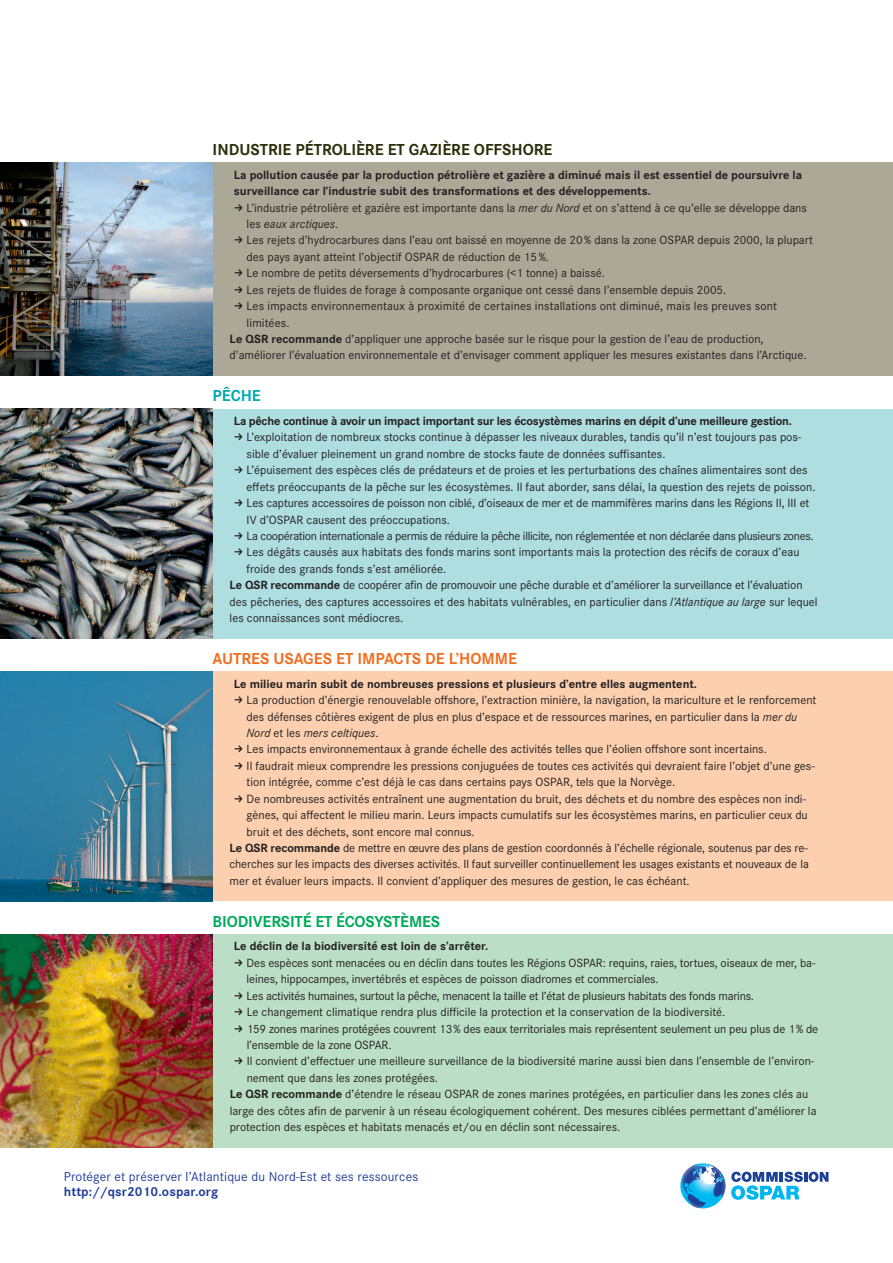
<style>
.page{position:relative;width:893px;height:1263px;background:#fff}
.page>*{position:absolute;margin:0;border:0;box-sizing:border-box;transform-origin:0 0}
.t1{font:700 16.5px "Corporate S";color:#2d300a}
.t2{font:700 16.5px "Corporate S";color:#f36e21}
.t3{font:700 16.5px "Corporate S";letter-spacing:-.01em;color:#00ab5b}
.t4{font:700 16.5px "Corporate S";color:#00aaad}
.t5{font:13.5px "Corporate S";letter-spacing:.01em;color:#223f99}
.t6{font:700 13.5px "Corporate S";letter-spacing:.01em;color:#223f99}
.t7{font:12.3px "Corporate S";color:#231f20}
.t8{font:700 12.3px/16.4px "Corporate S";color:#231f20}
.t9{font:12.3px "Corporate S";letter-spacing:-.025em;color:#231f20}
.t10{font:12.3px "Corporate S";letter-spacing:-.02em;color:#231f20}
.t11{font:700 12.3px "Corporate S";letter-spacing:-.02em;color:#231f20}
.t12{font:italic 12.3px "Corporate S";color:#231f20}
.s1{font-style:italic}
.s2{font-style:normal}
.s3{font-weight:700}
</style>
<div class="page">
<div style="left:64px;top:162px;width:829px;height:214px;background:#aba897"></div>
<div style="left:64px;top:409px;width:829px;height:229px;background:#aedee0"></div>
<div style="left:64px;top:671px;width:829px;height:230px;background:#fccfae"></div>
<div style="left:64px;top:934px;width:829px;height:213px;background:#bbdfc6"></div>
<img style="left:0;top:162px;width:213px;height:214px">
<img style="left:0;top:671px;width:213px;height:230px">
<img style="left:0;top:409px;width:213px;height:229px">
<img style="left:0;top:934px;width:213px;height:213px">
<svg style="left:680px;top:1163px;width:45px;height:45px"></svg>
<svg style="left:682px;top:1164px;width:41px;height:44px"></svg>
<svg style="left:731px;top:1172px;width:97px;height:28px"></svg>
<h1 class="t1" style="left:213px;top:140px;width:341px">INDUSTRIE PÉTROLIÈRE ET GAZIÈRE OFFSHORE</h1>
<p class="t8" style="left:234px;top:167px;width:570px">La pollution causée par la production pétrolière et gazière a diminué mais il est essentiel de poursuivre la surveillance car l’industrie subit des transformations et des développements.</p>
<p class="t7" style="left:247px;top:200px;width:562px">L’industrie pétrolière et gazière est importante dans la <span class="s1">mer du Nord</span> et on s’attend à ce qu’elle se développe dans</p>
<p class="t12" style="left:247px;top:217px;width:93px"><span class="s2">les</span> eaux arctiques<span class="s2">.</span></p>
<p class="t7" style="left:247px;top:233px;width:568px">Les rejets d’hydrocarbures dans l’eau ont baissé en moyenne de 20% dans la zone OSPAR depuis 2000, la plupart</p>
<p class="t7" style="left:247px;top:250px;width:304px">des pays ayant atteint l’objectif OSPAR de réduction de 15%.</p>
<p class="t7" style="left:247px;top:266px;width:360px">Le nombre de petits déversements d’hydrocarbures (&lt;1 tonne) a baissé.</p>
<p class="t7" style="left:247px;top:283px;width:481px">Les rejets de fluides de forage à composante organique ont cessé dans l’ensemble depuis 2005.</p>
<p class="t7" style="left:247px;top:299px;width:532px">Les impacts environnementaux à proximité de certaines installations ont diminué, mais les preuves sont</p>
<p class="t7" style="left:247px;top:315px;width:44px">limitées.</p>
<p class="t7" style="left:230px;top:332px;width:535px"><span class="s3">Le QSR recommande</span> d’appliquer une approche basée sur le risque pour la gestion de l’eau de production,</p>
<p class="t7" style="left:230px;top:348px;width:578px">d’améliorer l’évaluation environnementale et d’envisager comment appliquer les mesures existantes dans l’Arctique.</p>
<h1 class="t4" style="left:213px;top:386px;width:50px">PÊCHE</h1>
<p class="t11" style="left:234px;top:414px;width:560px">La pêche continue à avoir un impact important sur les écosystèmes marins en dépit d’une meilleure gestion.</p>
<p class="t7" style="left:247px;top:430px;width:556px">L’exploitation de nombreux stocks continue à dépasser les niveaux durables, tandis qu’il n’est toujours pas pos-</p>
<p class="t7" style="left:247px;top:447px;width:420px">sible d’évaluer pleinement un grand nombre de stocks faute de données suffisantes.</p>
<p class="t7" style="left:247px;top:463px;width:562px">L’épuisement des espèces clés de prédateurs et de proies et les perturbations des chaînes alimentaires sont des</p>
<p class="t7" style="left:247px;top:480px;width:570px">effets préoccupants de la pêche sur les écosystèmes. Il faut aborder, sans délai, la question des rejets de poisson.</p>
<p class="t7" style="left:247px;top:496px;width:564px">Les captures accessoires de poisson non ciblé, d’oiseaux de mer et de mammifères marins dans les Régions II, III et</p>
<p class="t7" style="left:247px;top:512px;width:205px">IV d’OSPAR causent des préoccupations.</p>
<p class="t9" style="left:247px;top:529px;width:569px">La coopération internationale a permis de réduire la pêche illicite, non réglementée et non déclarée dans plusieurs zones.</p>
<p class="t7" style="left:247px;top:545px;width:554px">Les dégâts causés aux habitats des fonds marins sont importants mais la protection des récifs de coraux d’eau</p>
<p class="t7" style="left:247px;top:562px;width:201px">froide des grands fonds s’est améliorée.</p>
<p class="t7" style="left:230px;top:578px;width:574px"><span class="s3">Le QSR recommande</span> de coopérer afin de promouvoir une pêche durable et d’améliorer la surveillance et l’évaluation</p>
<p class="t7" style="left:230px;top:595px;width:589px">des pêcheries, des captures accessoires et des habitats vulnérables, en particulier dans <span class="s1">l’Atlantique au large</span> sur lequel</p>
<p class="t7" style="left:230px;top:611px;width:175px">les connaissances sont médiocres.</p>
<h1 class="t2" style="left:213px;top:649px;width:20px">Autres</h1>
<h1 class="t2" style="left:273px;top:649px;width:11px">usages</h1>
<h1 class="t2" style="left:336px;top:649px;width:32px">et impacts</h1>
<h1 class="t2" style="left:425px;top:649px;width:47px">de l’homme</h1>
<p class="t8" style="left:234px;top:676px;width:465px">Le milieu marin subit de nombreuses pressions et plusieurs d’entre elles augmentent.</p>
<p class="t7" style="left:247px;top:693px;width:571px">La production d’énergie renouvelable offshore, l’extraction minière, la navigation, la mariculture et le renforcement</p>
<p class="t7" style="left:247px;top:709px;width:552px">des défenses côtières exigent de plus en plus d’espace et de ressources marines, en particulier dans la <span class="s1">mer du</span></p>
<p class="t12" style="left:247px;top:726px;width:133px">Nord <span class="s2">et les</span> mers celtiques<span class="s2">.</span></p>
<p class="t7" style="left:247px;top:742px;width:522px">Les impacts environnementaux à grande échelle des activités telles que l’éolien offshore sont incertains.</p>
<p class="t7" style="left:247px;top:759px;width:570px">Il faudrait mieux comprendre les pressions conjuguées de toutes ces activités qui devraient faire l’objet d’une ges-</p>
<p class="t7" style="left:247px;top:775px;width:430px">tion intégrée, comme c’est déjà le cas dans certains pays OSPAR, tels que la Norvège.</p>
<p class="t7" style="left:247px;top:792px;width:561px">De nombreuses activités entraînent une augmentation du bruit, des déchets et du nombre des espèces non indi-</p>
<p class="t7" style="left:247px;top:808px;width:563px">gènes, qui affectent le milieu marin. Leurs impacts cumulatifs sur les écosystèmes marins, en particulier ceux du</p>
<p class="t7" style="left:247px;top:824px;width:230px">bruit et des déchets, sont encore mal connus.</p>
<p class="t7" style="left:230px;top:841px;width:580px"><span class="s3">Le QSR recommande</span> de mettre en œuvre des plans de gestion coordonnés à l’échelle régionale, soutenus par des re-</p>
<p class="t7" style="left:230px;top:857px;width:581px">cherches sur les impacts des diverses activités. Il faut surveiller continuellement les usages existants et nouveaux de la</p>
<p class="t7" style="left:230px;top:874px;width:462px">mer et évaluer leurs impacts. Il convient d’appliquer des mesures de gestion, le cas échéant.</p>
<h1 class="t3" style="left:213px;top:911px;width:229px">BIODIVERSITÉ ET ÉCOSYSTÈMES</h1>
<p class="t8" style="left:234px;top:938px;width:256px">Le déclin de la biodiversité est loin de s’arrêter.</p>
<p class="t7" style="left:247px;top:956px;width:570px">Des espèces sont menacées ou en déclin dans toutes les Régions OSPAR: requins, raies, tortues, oiseaux de mer, ba-</p>
<p class="t7" style="left:247px;top:972px;width:414px">leines, hippocampes, invertébrés et espèces de poisson diadromes et commerciales.</p>
<p class="t10" style="left:247px;top:989px;width:509px">Les activités humaines, surtout la pêche, menacent la taille et l’état de plusieurs habitats des fonds marins.</p>
<p class="t7" style="left:247px;top:1005px;width:480px">Le changement climatique rendra plus difficile la protection et la conservation de la biodiversité.</p>
<p class="t7" style="left:247px;top:1021px;width:573px">159 zones marines protégées couvrent 13% des eaux territoriales mais représentent seulement un peu plus de 1% de</p>
<p class="t7" style="left:247px;top:1038px;width:146px">l’ensemble de la zone OSPAR.</p>
<p class="t7" style="left:247px;top:1054px;width:569px">Il convient d’effectuer une meilleure surveillance de la biodiversité marine aussi bien dans l’ensemble de l’environ-</p>
<p class="t7" style="left:247px;top:1071px;width:193px">nement que dans les zones protégées.</p>
<p class="t7" style="left:230px;top:1087px;width:580px"><span class="s3">Le QSR recommande</span> d’étendre le réseau OSPAR de zones marines protégées, en particulier dans les zones clés au</p>
<p class="t7" style="left:230px;top:1103px;width:588px">large des côtes afin de parvenir à un réseau écologiquement cohérent. Des mesures ciblées permettant d’améliorer la</p>
<p class="t7" style="left:230px;top:1120px;width:392px">protection des espèces et habitats menacés et/ou en déclin sont nécessaires.</p>
<p class="t5" style="left:64px;top:1168px;width:356px">Protéger et préserver l’Atlantique du N ord-Est et ses ressources</p>
<p class="t6" style="left:64px;top:1183px;width:156px">http://qsr2010.ospar.org</p>
</div>
